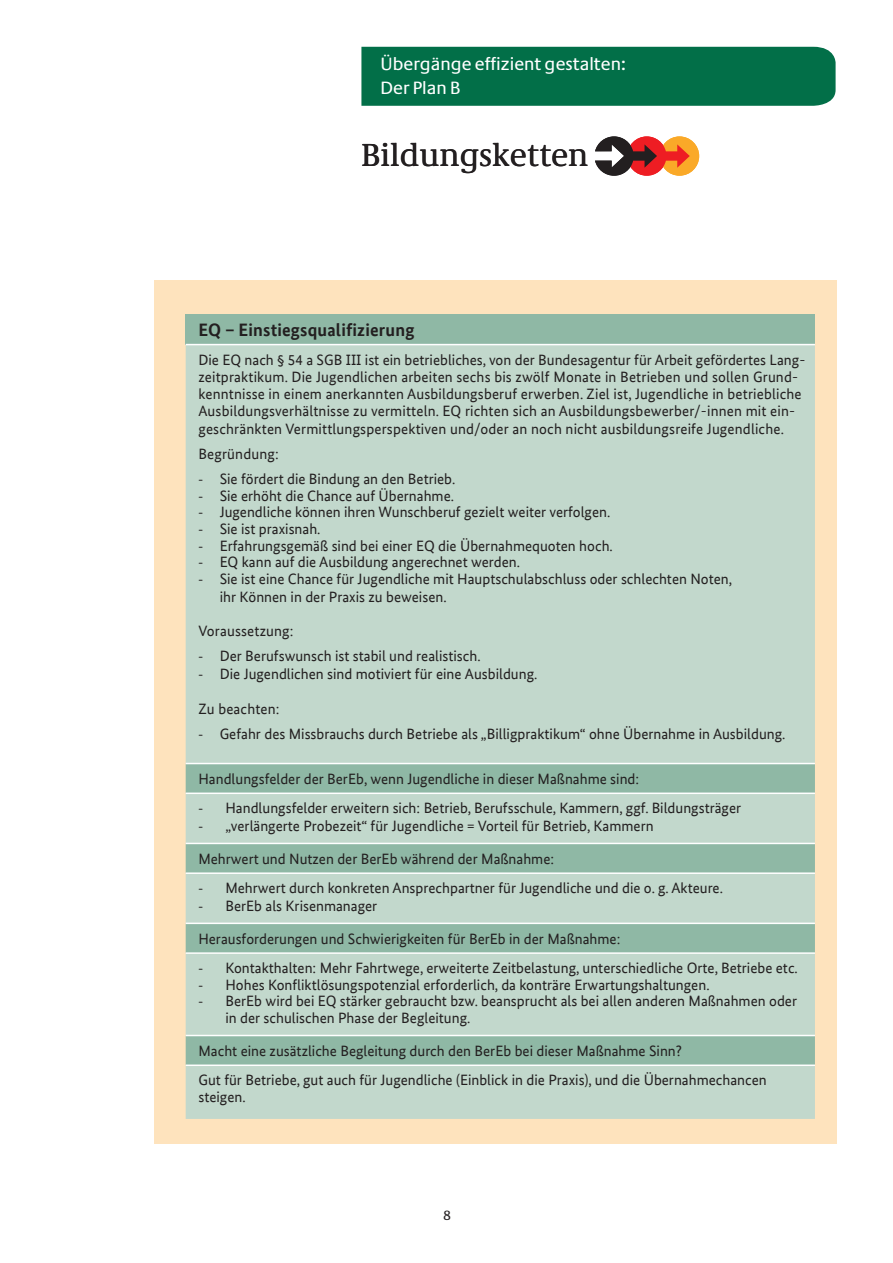
<style>
.page{position:relative;width:893px;height:1263px;background:#fff}
.page>*{position:absolute;margin:0;border:0;box-sizing:border-box;transform-origin:0 0}
.t1{font:33px "Neue Demos";color:#231f20}
.t2{font:18.45px/24px "Neue Praxis";color:#fff}
.t3{font:700 18px "Bundes Sans Office";letter-spacing:.01em;color:#231f20}
.t4{font:15px/17.2px "Bundes Sans Office";color:#231f20}
.t5{font:13.95px "Neue Praxis";color:#231f20}
.s1{font-family:"Calibri"}
</style>
<div class="page">
<div style="left:361px;top:47px;width:475px;height:59px;background:#026f48"></div>
<div style="left:154px;top:281px;width:682px;height:863px;background:#fee3bd"></div>
<div style="left:660px;top:136px;width:39px;height:40px;background:#faa928;border-radius:50%"></div>
<svg style="left:595px;top:136px;width:95px;height:40px"></svg>
<div style="left:186px;top:314px;width:629px;height:31px;background:#8fb8a5"></div>
<div style="left:186px;top:345px;width:629px;height:774px;background:#c2d8cc"></div>
<svg style="left:186px;top:764px;width:629px;height:300px;background:#aecbbd"></svg>
<hr style="left:186px;top:344px;width:629px;height:1px;background:#fff">
<hr style="left:186px;top:763px;width:629px;height:1px;background:#fff">
<hr style="left:186px;top:792px;width:629px;height:2px;background:#fff">
<hr style="left:186px;top:843px;width:629px;height:1px;background:#fff">
<hr style="left:186px;top:872px;width:629px;height:2px;background:#fff">
<hr style="left:186px;top:922px;width:629px;height:2px;background:#fff">
<hr style="left:186px;top:952px;width:629px;height:2px;background:#fff">
<hr style="left:186px;top:1035px;width:629px;height:1px;background:#fff">
<hr style="left:186px;top:1064px;width:629px;height:2px;background:#fff">
<p class="t2" style="left:381px;top:51px;width:247px">Übergänge effizient gestalten:<br>Der Plan B</p>
<h1 class="t1" style="left:361px;top:135px;width:229px">Bildungsketten</h1>
<p class="t3" style="left:198px;top:319px;width:218px">EQ – Einstiegsqualifizierung</p>
<p class="t4" style="left:198px;top:351px;width:608px">Die EQ nach § 54 a SGB III ist ein betriebliches, von der Bundesagentur für Arbeit gefördertes Lang&shy;zeitpraktikum. Die Jugendlichen arbeiten sechs bis zwölf Monate in Betrieben und sollen Grund&shy;kenntnisse in einem anerkannten Ausbildungsberuf erwerben. Ziel ist, Jugendliche in betriebliche Ausbildungsverhältnisse zu vermitteln. EQ richten sich an Ausbildungsbewerber/-innen mit ein&shy;geschränkten Vermittlungsperspektiven und/oder an noch nicht ausbildungsreife Jugendliche.</p>
<p class="t4" style="left:198px;top:446px;width:82px">Begründung:</p>
<p class="t4" style="left:198px;top:471px;width:258px"><span class="s1">-</span> Sie fördert die Bindung an den Betrieb.</p>
<p class="t4" style="left:198px;top:487px;width:257px"><span class="s1">-</span> Sie erhöht die Chance auf Übernahme.</p>
<p class="t4" style="left:198px;top:504px;width:413px"><span class="s1">-</span> Jugendliche können ihren Wunschberuf gezielt weiter verfolgen.</p>
<p class="t4" style="left:198px;top:520px;width:124px"><span class="s1">-</span> Sie ist praxisnah.</p>
<p class="t4" style="left:198px;top:537px;width:416px"><span class="s1">-</span> Erfahrungsgemäß sind bei einer EQ die Übernahmequoten hoch.</p>
<p class="t4" style="left:198px;top:553px;width:323px"><span class="s1">-</span> EQ kann auf die Ausbildung angerechnet werden.</p>
<p class="t4" style="left:220px;top:569px;width:514px;line-height:18px;text-indent:-21px"><span class="s1">-</span> Sie ist eine Chance für Jugendliche mit Hauptschulabschluss oder schlechten Noten, ihr Können in der Praxis zu beweisen.</p>
<p class="t4" style="left:198px;top:622px;width:97px">Voraussetzung:</p>
<p class="t4" style="left:198px;top:647px;width:284px"><span class="s1">-</span> Der Berufswunsch ist stabil und realistisch.</p>
<p class="t4" style="left:198px;top:665px;width:340px"><span class="s1">-</span> Die Jugendlichen sind motiviert für eine Ausbildung.</p>
<p class="t4" style="left:198px;top:700px;width:83px">Zu beachten:</p>
<p class="t4" style="left:198px;top:725px;width:588px"><span class="s1">-</span> Gefahr des Missbrauchs durch Betriebe als „Billigpraktikum“ ohne Übernahme in Ausbildung.</p>
<p class="t4" style="left:198px;top:770px;width:442px">Handlungsfelder der BerEb, wenn Jugendliche in dieser Maßnahme sind:</p>
<p class="t4" style="left:198px;top:800px;width:544px"><span class="s1">-</span> Handlungsfelder erweitern sich: Betrieb, Berufsschule, Kammern, ggf. Bildungsträger</p>
<p class="t4" style="left:198px;top:817px;width:457px"><span class="s1">-</span> „verlängerte Probezeit“ für Jugendliche = Vorteil für Betrieb, Kammern</p>
<p class="t4" style="left:198px;top:850px;width:357px">Mehrwert und Nutzen der BerEb während der Maßnahme:</p>
<p class="t4" style="left:198px;top:880px;width:526px"><span class="s1">-</span> Mehrwert durch konkreten Ansprechpartner für Jugendliche und die o. g. Akteure.</p>
<p class="t4" style="left:198px;top:897px;width:180px"><span class="s1">-</span> BerEb als Krisenmanager</p>
<p class="t4" style="left:198px;top:930px;width:423px">Herausforderungen und Schwierigkeiten für BerEb in der Maßnahme:</p>
<p class="t4" style="left:198px;top:959px;width:601px"><span class="s1">-</span> Kontakthalten: Mehr Fahrtwege, erweiterte Zeitbelastung, unterschiedliche Orte, Betriebe etc.</p>
<p class="t4" style="left:198px;top:976px;width:513px"><span class="s1">-</span> Hohes Konfliktlösungspotenzial erforderlich, da konträre Erwartungshaltungen.</p>
<p class="t4" style="left:225px;top:993px;width:573px;line-height:16.5px;text-indent:-27px"><span class="s1">-</span> BerEb wird bei EQ stärker gebraucht bzw. beansprucht als bei allen anderen Maßnahmen oder in der schulischen Phase der Begleitung.</p>
<p class="t4" style="left:198px;top:1036px;width:570px;line-height:29.2px">Macht eine zusätzliche Begleitung durch den BerEb bei dieser Maßnahme Sinn?<br>Gut für Betriebe, gut auch für Jugendliche (Einblick in die Praxis), und die Übernahmechancen</p>
<p class="t4" style="left:198px;top:1088px;width:49px">steigen.</p>
<p class="t5" style="left:443px;top:1207px;width:9px">8</p>
</div>
